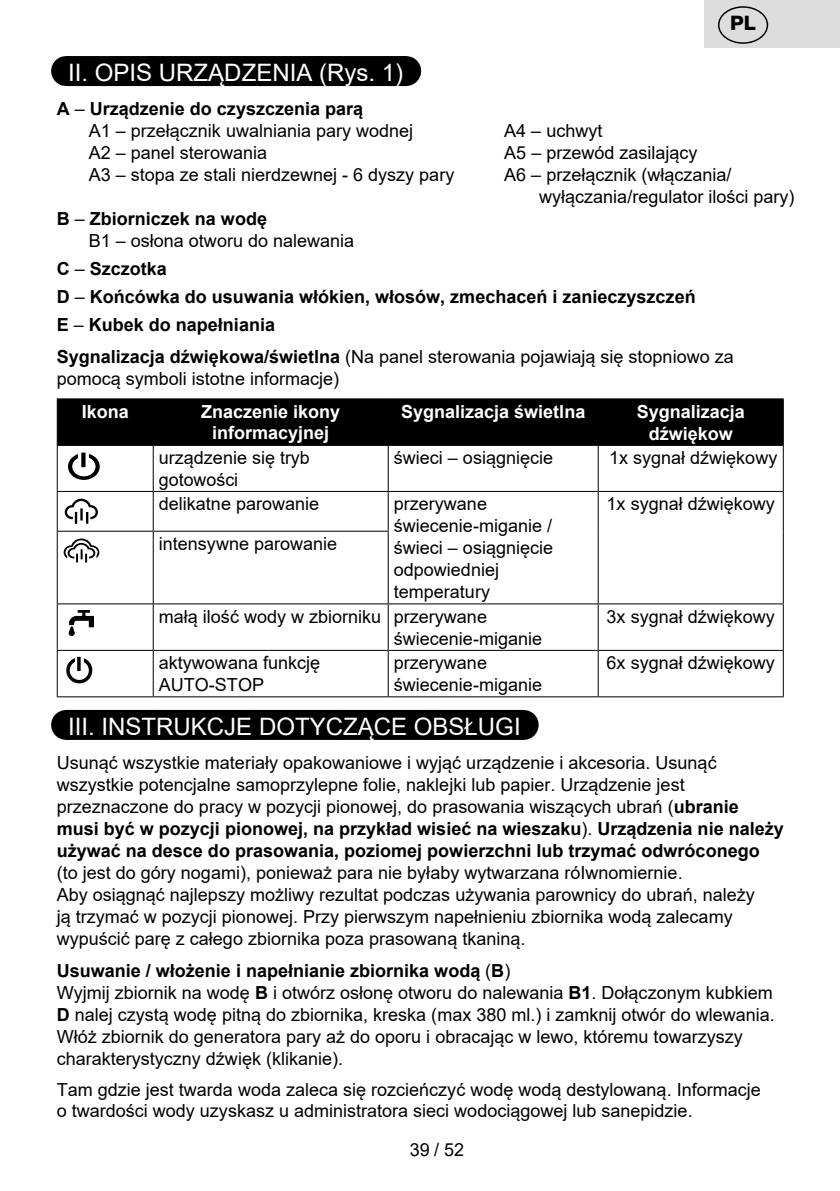
<style>
.page{position:relative;width:840px;height:1191px;background:#fff}
.page>*{position:absolute;margin:0;border:0;box-sizing:border-box;transform-origin:0 0}
.Grafický_nadpis_ETA{font:24px "Arial";color:#fff}
.t1{font:800 20px "Helvetica Neue OT";color:#000}
.Normální{font:18px/22px "Arial";color:#000}
.Normální-2{font:700 18px "Arial";color:#000}
.Normální-3{font:700 18px/21.4px "Arial";color:#fff;text-align:center}
.s1{font-weight:400}
.s2{font-weight:700}
</style>
<div class="page">
<div style="left:66px;top:56px;width:339px;height:30px;background:#000"></div>
<hr style="left:405px;top:56px;width:1px;height:30px;background:#000">
<div style="left:66px;top:710px;width:456px;height:30px;background:#000"></div>
<svg style="left:162px;top:739px;width:314px;height:1px"></svg>
<hr style="left:522px;top:710px;width:1px;height:30px;background:#000">
<div style="left:58px;top:399px;width:724px;height:46px;background:#000"></div>
<hr style="left:57px;top:446px;width:1px;height:45px;background:#000">
<hr style="left:153px;top:446px;width:1px;height:45px;background:#000">
<hr style="left:387px;top:446px;width:1px;height:45px;background:#000">
<hr style="left:597px;top:446px;width:1px;height:45px;background:#000">
<hr style="left:782px;top:446px;width:1px;height:45px;background:#000">
<hr style="left:57px;top:491px;width:96px;height:1px;background:#000">
<hr style="left:57px;top:492px;width:1px;height:39px;background:#000">
<hr style="left:153px;top:491px;width:235px;height:1px;background:#000">
<hr style="left:153px;top:492px;width:1px;height:39px;background:#000">
<hr style="left:388px;top:491px;width:210px;height:1px;background:#000">
<hr style="left:387px;top:492px;width:1px;height:39px;background:#000">
<hr style="left:598px;top:491px;width:185px;height:1px;background:#000">
<hr style="left:597px;top:492px;width:1px;height:39px;background:#000">
<hr style="left:782px;top:492px;width:1px;height:39px;background:#000">
<hr style="left:57px;top:531px;width:96px;height:1px;background:#000">
<hr style="left:57px;top:532px;width:1px;height:71px;background:#000">
<hr style="left:153px;top:531px;width:235px;height:1px;background:#000">
<hr style="left:153px;top:532px;width:1px;height:71px;background:#000">
<hr style="left:387px;top:532px;width:1px;height:71px;background:#000">
<hr style="left:597px;top:531px;width:1px;height:72px;background:#000">
<hr style="left:782px;top:531px;width:1px;height:72px;background:#000">
<hr style="left:57px;top:603px;width:96px;height:1px;background:#000">
<hr style="left:57px;top:604px;width:1px;height:46px;background:#000">
<hr style="left:153px;top:603px;width:235px;height:1px;background:#000">
<hr style="left:153px;top:604px;width:1px;height:46px;background:#000">
<hr style="left:388px;top:603px;width:210px;height:1px;background:#000">
<hr style="left:387px;top:604px;width:1px;height:46px;background:#000">
<hr style="left:598px;top:603px;width:185px;height:1px;background:#000">
<hr style="left:597px;top:604px;width:1px;height:46px;background:#000">
<hr style="left:782px;top:604px;width:1px;height:46px;background:#000">
<hr style="left:57px;top:650px;width:96px;height:1px;background:#000">
<hr style="left:57px;top:651px;width:1px;height:45px;background:#000">
<hr style="left:153px;top:650px;width:235px;height:1px;background:#000">
<hr style="left:153px;top:651px;width:1px;height:45px;background:#000">
<hr style="left:388px;top:650px;width:210px;height:1px;background:#000">
<hr style="left:387px;top:651px;width:1px;height:45px;background:#000">
<hr style="left:598px;top:650px;width:185px;height:1px;background:#000">
<hr style="left:597px;top:651px;width:1px;height:45px;background:#000">
<hr style="left:782px;top:651px;width:1px;height:45px;background:#000">
<hr style="left:57px;top:696px;width:96px;height:1px;background:#000">
<hr style="left:153px;top:696px;width:235px;height:1px;background:#000">
<hr style="left:388px;top:696px;width:210px;height:1px;background:#000">
<hr style="left:598px;top:696px;width:185px;height:1px;background:#000">
<hr style="left:153px;top:399px;width:1px;height:46px;background:#000">
<hr style="left:387px;top:399px;width:1px;height:46px;background:#000">
<hr style="left:597px;top:399px;width:1px;height:46px;background:#000">
<hr style="left:57px;top:398px;width:96px;height:1px;background:#000">
<hr style="left:57px;top:399px;width:1px;height:46px;background:#000">
<hr style="left:153px;top:398px;width:235px;height:1px;background:#000">
<hr style="left:388px;top:398px;width:210px;height:1px;background:#000">
<hr style="left:598px;top:398px;width:185px;height:1px;background:#000">
<hr style="left:782px;top:399px;width:1px;height:46px;background:#000">
<hr style="left:57px;top:445px;width:96px;height:1px;background:#000">
<hr style="left:153px;top:445px;width:235px;height:1px;background:#000">
<hr style="left:388px;top:445px;width:210px;height:1px;background:#000">
<hr style="left:598px;top:445px;width:185px;height:1px;background:#000">
<div style="left:68px;top:453px;width:31px;height:27px;border:4px solid #000;border-radius:50%"></div>
<svg style="left:78px;top:452px;width:11px;height:11px"></svg>
<svg style="left:81px;top:452px;width:4px;height:15px"></svg>
<div style="left:83px;top:505px;width:15px;height:14px;border:2px solid #000;border-radius:50%"></div>
<div style="left:65px;top:505px;width:14px;height:14px;border:2px solid #000;border-radius:50%"></div>
<svg style="left:72px;top:500px;width:18px;height:17px"></svg>
<div style="left:71px;top:499px;width:20px;height:19px;border:2px solid #000;border-radius:50%"></div>
<svg style="left:70px;top:507px;width:23px;height:17px"></svg>
<div style="left:84px;top:545px;width:15px;height:14px;border:2px solid #000;border-radius:50%"></div>
<div style="left:64px;top:545px;width:15px;height:14px;border:2px solid #000;border-radius:50%"></div>
<svg style="left:72px;top:539px;width:19px;height:18px"></svg>
<div style="left:71px;top:538px;width:21px;height:20px;border:2px solid #000;border-radius:50%"></div>
<div style="left:73px;top:543px;width:17px;height:14px;border:2px solid #000;border-radius:50%"></div>
<svg style="left:66px;top:546px;width:32px;height:16px"></svg>
<img style="left:69px;top:610px;width:24px;height:18px">
<svg style="left:68px;top:626px;width:8px;height:10px"></svg>
<div style="left:66px;top:657px;width:26px;height:26px;border:3px solid #000;border-radius:50%"></div>
<div style="left:75px;top:656px;width:8px;height:11px;background:#fff"></div>
<svg style="left:77px;top:657px;width:4px;height:14px"></svg>
<div style="left:704px;top:0;width:135px;height:48px;background:#ddd"></div>
<div style="left:717px;top:6px;width:50px;height:38px;border:1px solid #000;border-radius:50%"></div>
<p class="t1" style="left:729px;top:11px;width:27px">PL</p>
<p class="Grafický_nadpis_ETA" style="left:68px;top:56px;width:336px">II. OPIS URZĄDZENIA (Rys. 1)</p>
<p class="Normální-2" style="left:57px;top:96px;width:308px">A <span class="s1">–</span> Urządzenie do czyszczenia parą</p>
<p class="Normální" style="left:89px;top:119px;width:326px">A1 – przełącznik uwalniania pary wodnej</p>
<p class="Normální" style="left:504px;top:119px;width:100px">A4 – uchwyt</p>
<p class="Normální" style="left:89px;top:141px;width:180px">A2 – panel sterowania</p>
<p class="Normální" style="left:504px;top:141px;width:195px">A5 – przewód zasilający</p>
<p class="Normální" style="left:89px;top:163px;width:367px">A3 – stopa ze stali nierdzewnej - 6 dyszy pary</p>
<p class="Normální" style="left:504px;top:163px;width:229px">A6 – przełącznik (włączania/</p>
<p class="Normální" style="left:539px;top:185px;width:257px">wyłączania/regulator ilości pary)</p>
<p class="Normální-2" style="left:57px;top:206px;width:212px">B <span class="s1">–</span> Zbiorniczek na wodę</p>
<p class="Normální" style="left:89px;top:229px;width:267px">B1 – osłona otworu do nalewania</p>
<p class="Normální-2" style="left:57px;top:256px;width:112px">C <span class="s1">–</span> Szczotka</p>
<p class="Normální-2" style="left:57px;top:284px;width:640px">D <span class="s1">–</span> Końcówka do usuwania włókien, włosów, zmechaceń i zanieczyszczeń</p>
<p class="Normální-2" style="left:57px;top:312px;width:220px">E <span class="s1">–</span> Kubek do napełniania</p>
<p class="Normální" style="left:57px;top:345px;width:678px"><span class="s2">Sygnalizacja dźwiękowa/świetlna</span> (Na panel sterowania pojawiają się stopniowo za pomocą symboli istotne informacje)</p>
<p class="Normální-3" style="left:82px;top:401px;width:49px">Ikona</p>
<p class="Normální-3" style="left:201px;top:401px;width:141px">Znaczenie ikony informacyjnej</p>
<p class="Normální-3" style="left:401px;top:401px;width:186px">Sygnalizacja świetlna</p>
<p class="Normální-3" style="left:636px;top:400px;width:110px;line-height:22px">Sygnalizacja dźwiękow</p>
<p class="Normální" style="left:159px;top:447px;width:152px">urządzenie się tryb gotowości</p>
<p class="Normální" style="left:393px;top:447px;width:161px">świeci – osiągnięcie</p>
<p class="Normální" style="left:608px;top:447px;width:170px">1x sygnał dźwiękowy</p>
<p class="Normální" style="left:159px;top:493px;width:162px">delikatne parowanie</p>
<p class="Normální" style="left:393px;top:493px;width:161px">przerywane świecenie-miganie / świeci – osiągnięcie odpowiedniej temperatury</p>
<p class="Normální" style="left:606px;top:493px;width:170px">1x sygnał dźwiękowy</p>
<p class="Normální" style="left:159px;top:532px;width:180px">intensywne parowanie</p>
<p class="Normální" style="left:159px;top:605px;width:224px">małą ilość wody w zbiorniku</p>
<p class="Normální" style="left:393px;top:605px;width:150px">przerywane świecenie-miganie</p>
<p class="Normální" style="left:606px;top:605px;width:170px">3x sygnał dźwiękowy</p>
<p class="Normální" style="left:159px;top:651px;width:163px">aktywowana funkcję<br>AUTO-STOP</p>
<p class="Normální" style="left:393px;top:651px;width:150px">przerywane świecenie-miganie</p>
<p class="Normální" style="left:606px;top:651px;width:170px">6x sygnał dźwiękowy</p>
<p class="Grafický_nadpis_ETA" style="left:68px;top:710px;width:454px">III. INSTRUKCJE DOTYCZĄCE OBSŁUGI</p>
<p class="Normální" style="left:57px;top:751px;width:728px">Usunąć wszystkie materiały opakowaniowe i wyjąć urządzenie i akcesoria. Usunąć wszystkie potencjalne samoprzylepne folie, naklejki lub papier. Urządzenie jest przeznaczone do pracy w pozycji pionowej, do prasowania wiszących ubrań (<span class="s2">ubranie musi być w pozycji pionowej, na przykład wisieć na wieszaku</span>). <span class="s2">Urządzenia nie należy używać na desce do prasowania, poziomej powierzchni lub trzymać odwróconego </span>(to jest do góry nogami), ponieważ para nie byłaby wytwarzana róIwnomiernie.<br>Aby osiągnąć najlepszy możliwy rezultat podczas używania parownicy do ubrań, należy<br>ją trzymać w pozycji pionowej. Przy pierwszym napełnieniu zbiornika wodą zalecamy wypuścić parę z całego zbiornika poza prasowaną tkaniną.</p>
<p class="Normální-2" style="left:57px;top:957px;width:455px">Usuwanie / włożenie i napełnianie zbiornika wodą <span class="s1">(</span>B<span class="s1">)</span></p>
<p class="Normální" style="left:57px;top:981px;width:719px">Wyjmij zbiornik na wodę <span class="s2">B</span> i otwórz osłonę otworu do nalewania <span class="s2">B1</span>. Dołączonym kubkiem <span class="s2">D</span> nalej czystą wodę pitną do zbiornika, kreska (max 380 ml.) i zamknij otwór do wlewania.<br>Włóż zbiornik do generatora pary aż do oporu i obracając w lewo, któremu towarzyszy charakterystyczny dźwięk (klikanie).</p>
<p class="Normální" style="left:57px;top:1078px;width:705px">Tam gdzie jest twarda woda zaleca się rozcieńczyć wodę wodą destylowaną. Informacje</p>
<p class="Normální" style="left:57px;top:1100px;width:637px">o twardości wody uzyskasz u administratora sieci wodociągowej lub sanepidzie.</p>
<p class="Normální" style="left:410px;top:1138px;width:56px">39 / 52</p>
</div>
